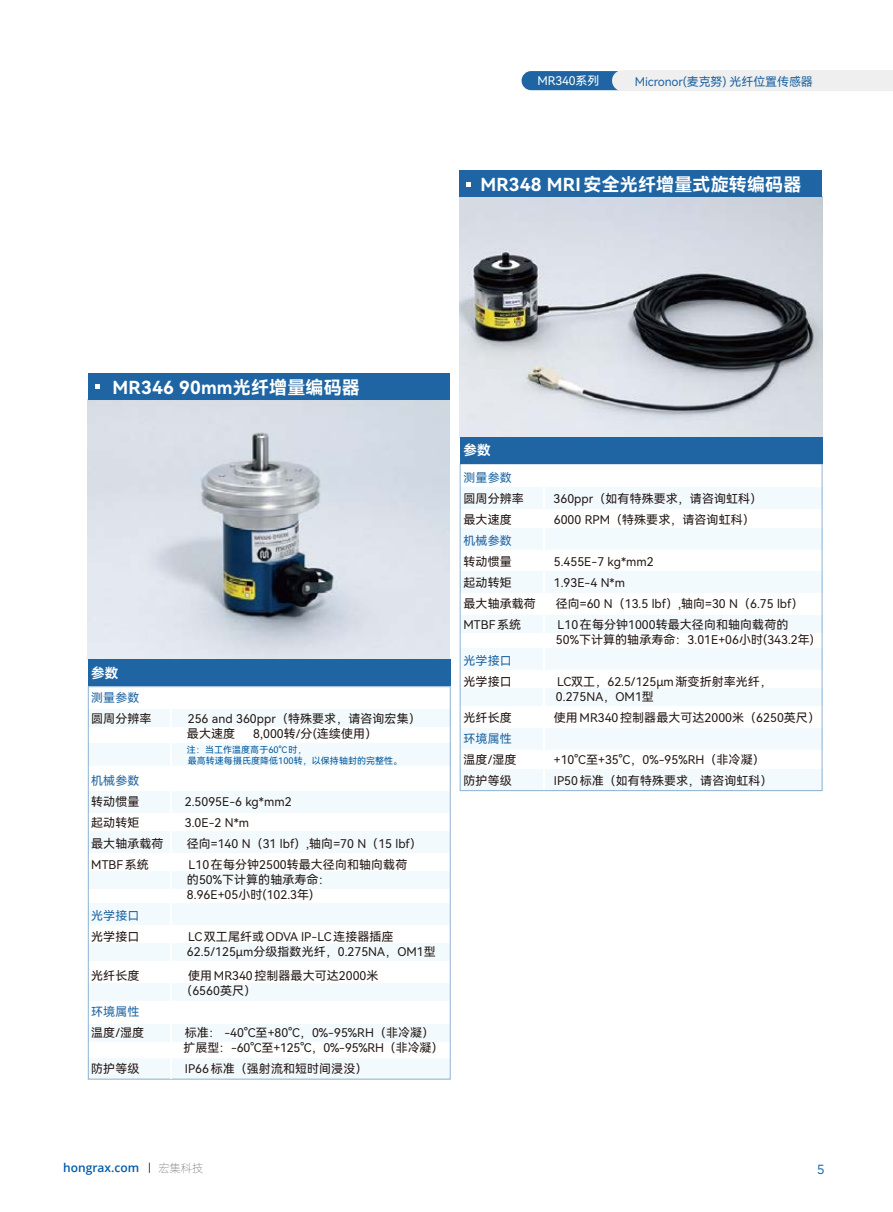
<style>
.page{position:relative;width:893px;height:1212px;background:#fff}
.page>*{position:absolute;margin:0;border:0;box-sizing:border-box;transform-origin:0 0}
.t1{font:18px "Harmony OS Sans SC Bold";letter-spacing:.01em;color:#fff}
.t2{font:13.5px "Harmony OS Sans SC Bold";color:#fff}
.t3{font:13.2px "Gotham";color:#0959a9;scale:.91 1}
.t4{font:12px/15px "Harmony OS Sans SC";letter-spacing:.005em;color:#221815}
.t5{font:12px "Harmony OS Sans SC";letter-spacing:.005em;color:#1f65a3}
.t6{font:600 12px "Open Sans";color:#005bac}
.t7{font:12px "Harmony OS Sans SC";letter-spacing:-.01em;color:#fff}
.t8{font:11.25px "OPPO Sans L";color:#787b7d}
.t9{font:9px/10.5px "Harmony OS Sans SC";letter-spacing:.005em;color:#02589c}
</style>
<div class="page">
<div style="left:88px;top:710px;width:363px;height:17px;background:#f3fafd"></div>
<div style="left:88px;top:743px;width:363px;height:23px;background:#f3fafd"></div>
<div style="left:88px;top:791px;width:362px;height:21px;background:#f3fafd"></div>
<div style="left:88px;top:832px;width:362px;height:21px;background:#f3fafd"></div>
<div style="left:88px;top:903px;width:362px;height:21px;background:#f3fafd"></div>
<div style="left:88px;top:1058px;width:362px;height:22px;background:#f3fafd"></div>
<div style="left:88px;top:871px;width:362px;height:17px;background:#f3fafd"></div>
<div style="left:88px;top:943px;width:362px;height:17px;background:#f3fafd"></div>
<div style="left:88px;top:983px;width:362px;height:17px;background:#f3fafd"></div>
<div style="left:88px;top:1024px;width:362px;height:17px;background:#f3fafd"></div>
<div style="left:460px;top:487px;width:363px;height:22px;background:#f3fafd"></div>
<div style="left:460px;top:528px;width:363px;height:22px;background:#f3fafd"></div>
<div style="left:460px;top:571px;width:363px;height:22px;background:#f3fafd"></div>
<div style="left:460px;top:648px;width:363px;height:22px;background:#f3fafd"></div>
<div style="left:460px;top:728px;width:363px;height:21px;background:#f3fafd"></div>
<div style="left:460px;top:770px;width:363px;height:21px;background:#f3fafd"></div>
<div style="left:460px;top:615px;width:363px;height:17px;background:#f3fafd"></div>
<div style="left:460px;top:688px;width:363px;height:17px;background:#f3fafd"></div>
<div style="left:522px;top:71px;width:293px;height:19px;background:#1f65a3;border-radius:10px"></div>
<div style="left:612px;top:70px;width:281px;height:21px;background:#efefef"></div>
<img style="left:459px;top:197px;width:364px;height:241px">
<img style="left:88px;top:398px;width:362px;height:261px">
<div style="left:459px;top:170px;width:363px;height:27px;background:#1f65a3"></div>
<svg style="left:466px;top:182px;width:4px;height:5px"></svg>
<div style="left:89px;top:373px;width:361px;height:27px;background:#1f65a3"></div>
<svg style="left:95px;top:384px;width:4px;height:5px"></svg>
<div style="left:88px;top:659px;width:362px;height:27px;background:#1f65a3"></div>
<div style="left:460px;top:437px;width:362px;height:26px;background:#1f65a3"></div>
<hr style="left:170px;top:709px;width:1px;height:370px;background:#fff">
<hr style="left:544px;top:468px;width:1px;height:322px;background:#fff">
<p class="t7" style="left:538px;top:73px;width:63px">MR340系列</p>
<p class="t5" style="left:635px;top:73px;width:180px">Micronor(麦克努) 光纤位置传感器</p>
<h1 class="t1" style="left:480px;top:172px;width:323px">MR348 MRI安全光纤增量式旋转编码器</h1>
<h1 class="t1" style="left:113px;top:375px;width:249px">MR346 90mm光纤增量编码器</h1>
<p class="t2" style="left:91px;top:664px;width:29px">参数</p>
<p class="t5" style="left:91px;top:689px;width:50px">测量参数</p>
<p class="t4" style="left:91px;top:711px;width:62px">圆周分辨率</p>
<p class="t4" style="left:187px;top:711px;width:235px">256 and 360ppr（特殊要求，请咨询宏集）最大速度</p>
<p class="t4" style="left:253px;top:726px;width:125px">8,000转/分(连续使用）</p>
<p class="t9" style="left:187px;top:744px;width:217px">注：当工作温度高于60°C时，<br>最高转速每摄氏度降低100转，以保持轴封的完整性。</p>
<p class="t5" style="left:91px;top:772px;width:50px">机械参数</p>
<p class="t4" style="left:91px;top:793px;width:50px">转动惯量</p>
<p class="t4" style="left:185px;top:793px;width:108px">2.5095E-6 kg*mm2</p>
<p class="t4" style="left:91px;top:814px;width:50px">起动转矩</p>
<p class="t4" style="left:185px;top:814px;width:66px">3.0E-2 N*m</p>
<p class="t4" style="left:91px;top:835px;width:74px">最大轴承载荷</p>
<p class="t4" style="left:187px;top:835px;width:237px">径向=140 N（31 lbf）,轴向=70 N（15 lbf）</p>
<p class="t4" style="left:91px;top:856px;width:59px">MTBF系统</p>
<p class="t4" style="left:187px;top:856px;width:222px">L10在每分钟2500转最大径向和轴向载荷的50%下计算的轴承寿命：<br>8.96E+05小时(102.3年)</p>
<p class="t5" style="left:91px;top:907px;width:50px">光学接口</p>
<p class="t4" style="left:91px;top:928px;width:50px">光学接口</p>
<p class="t4" style="left:187px;top:928px;width:250px">LC双工尾纤或ODVA IP-LC连接器插座<br>62.5/125µm分级指数光纤，0.275NA，OM1型</p>
<p class="t4" style="left:91px;top:967px;width:50px">光纤长度</p>
<p class="t4" style="left:180px;top:967px;width:200px;text-indent:8px">使用MR340控制器最大可达2000米（6560英尺）</p>
<p class="t5" style="left:91px;top:1003px;width:50px">环境属性</p>
<p class="t4" style="left:91px;top:1024px;width:54px">温度/湿度</p>
<p class="t4" style="left:184px;top:1024px;width:261px">标准： -40°C至+80°C，0%-95%RH（非冷凝）扩展型：-60°C至+125°C，0%-95%RH（非冷凝）</p>
<p class="t4" style="left:91px;top:1060px;width:50px">防护等级</p>
<p class="t4" style="left:185px;top:1060px;width:184px">IP66标准（强射流和短时间浸没）</p>
<p class="t2" style="left:464px;top:441px;width:29px">参数</p>
<p class="t5" style="left:464px;top:469px;width:50px">测量参数</p>
<p class="t4" style="left:464px;top:490px;width:62px">圆周分辨率</p>
<p class="t4" style="left:554px;top:490px;width:210px">360ppr（如有特殊要求，请咨询虹科）</p>
<p class="t4" style="left:464px;top:511px;width:50px">最大速度</p>
<p class="t4" style="left:554px;top:511px;width:202px">6000 RPM（特殊要求，请咨询虹科）</p>
<p class="t5" style="left:464px;top:532px;width:50px">机械参数</p>
<p class="t4" style="left:464px;top:553px;width:50px">转动惯量</p>
<p class="t4" style="left:554px;top:553px;width:101px">5.455E-7 kg*mm2</p>
<p class="t4" style="left:464px;top:574px;width:50px">起动转矩</p>
<p class="t4" style="left:554px;top:574px;width:73px">1.93E-4 N*m</p>
<p class="t4" style="left:464px;top:595px;width:74px">最大轴承载荷</p>
<p class="t4" style="left:556px;top:595px;width:249px">径向=60 N（13.5 lbf）,轴向=30 N（6.75 lbf）</p>
<p class="t4" style="left:464px;top:616px;width:59px">MTBF系统</p>
<p class="t4" style="left:556px;top:616px;width:260px">L10在每分钟1000转最大径向和轴向载荷的<br>50%下计算的轴承寿命：3.01E+06小时(343.2年)</p>
<p class="t5" style="left:464px;top:652px;width:50px">光学接口</p>
<p class="t4" style="left:464px;top:673px;width:50px">光学接口</p>
<p class="t4" style="left:556px;top:673px;width:218px">LC双工，62.5/125μm渐变折射率光纤，<br>0.275NA，OM1型</p>
<p class="t4" style="left:464px;top:709px;width:50px">光纤长度</p>
<p class="t4" style="left:554px;top:709px;width:268px">使用MR340控制器最大可达2000米（6250英尺）</p>
<p class="t5" style="left:464px;top:730px;width:50px">环境属性</p>
<p class="t4" style="left:464px;top:751px;width:54px">温度/湿度</p>
<p class="t4" style="left:554px;top:751px;width:212px">+10°C至+35°C，0%-95%RH（非冷凝）</p>
<p class="t4" style="left:464px;top:772px;width:50px">防护等级</p>
<p class="t4" style="left:554px;top:772px;width:220px">IP50标准（如有特殊要求，请咨询虹科）</p>
<p class="t6" style="left:63px;top:1159px;width:78px">hongrax.com</p>
<p class="t8" style="left:158px;top:1159px;width:46px">宏集科技</p>
<p class="t3" style="left:817px;top:1162px;width:10px">5</p>
</div>
